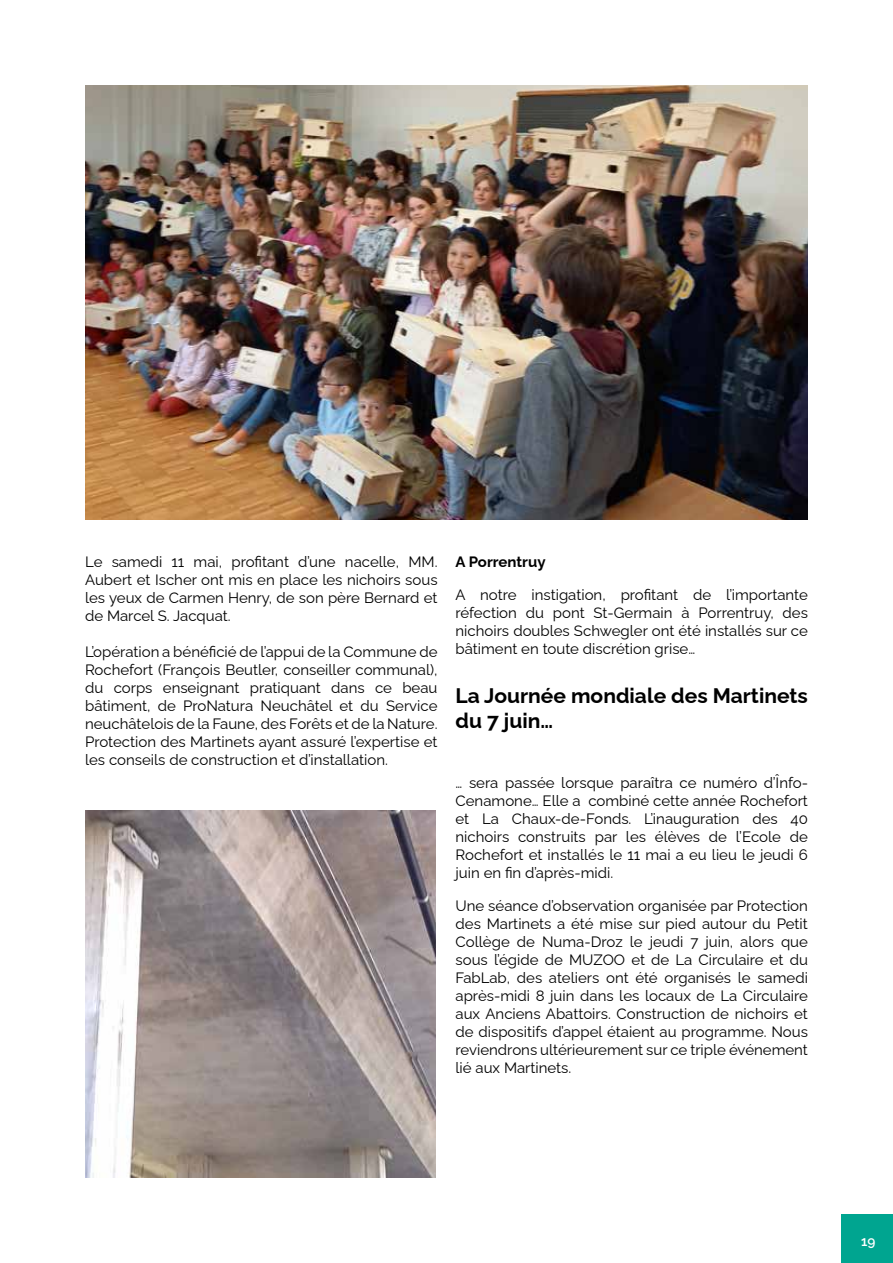
<style>
.page{position:relative;width:893px;height:1263px;background:#fff}
.page>*{position:absolute;margin:0;border:0;box-sizing:border-box;transform-origin:0 0}
.t1{font:700 21px/25.2px "Raleway";color:#000}
.t2{font:15px/18px "Raleway";color:#000;text-align:justify}
.t3{font:700 15px "Raleway";color:#000}
.t4{font:600 13.5px "Raleway";color:#fff}
</style>
<div class="page">
<div style="left:842px;top:1214px;width:51px;height:49px;background:#00a590"></div>
<img style="left:85px;top:85px;width:723px;height:435px">
<img style="left:85px;top:810px;width:351px;height:368px">
<p class="t2" style="left:85px;top:551px;width:354px">Le samedi 11 mai, profitant d’une nacelle, MM.<br>Aubert et Ischer ont mis en place les nichoirs sous les yeux de Carmen Henry, de son père Bernard et de Marcel S. Jacquat.</p>
<p class="t2" style="left:85px;top:641px;width:354px">L’opération a bénéficié de l’appui de la Commune de Rochefort (François Beutler, conseiller communal), du corps enseignant pratiquant dans ce beau bâtiment, de ProNatura Neuchâtel et du Service neuchâtelois de la Faune, des Forêts et de la Nature.<br>Protection des Martinets ayant assuré l’expertise et les conseils de construction et d’installation.</p>
<p class="t3" style="left:455px;top:550px;width:92px">A Porrentruy</p>
<p class="t2" style="left:455px;top:584px;width:354px">A notre instigation, profitant de l’importante réfection du pont St-Germain à Porrentruy, des nichoirs doubles Schwegler ont été installés sur ce bâtiment en toute discrétion grise…</p>
<h1 class="t1" style="left:456px;top:681px;width:354px">La Journée mondiale des Martinets du 7 juin…</h1>
<p class="t2" style="left:456px;top:772px;width:354px">… sera passée lorsque paraîtra ce numéro d’Înfo-Cenamone… Elle a combiné cette année Rochefort et La Chaux-de-Fonds. L’inauguration des 40 nichoirs construits par les élèves de l’Ecole de Rochefort et installés le 11 mai a eu lieu le jeudi 6 juin en fin d’après-midi.</p>
<p class="t2" style="left:456px;top:895px;width:354px">Une séance d’observation organisée par Protection des Martinets a été mise sur pied autour du Petit Collège de Numa-Droz le jeudi 7 juin, alors que sous l’égide de MUZOO et de La Circulaire et du FabLab, des ateliers ont été organisés le samedi après-midi 8 juin dans les locaux de La Circulaire aux Anciens Abattoirs. Construction de nichoirs et de dispositifs d’appel étaient au programme. Nous reviendrons ultérieurement sur ce triple événement lié aux Martinets.</p>
<p class="t4" style="left:861px;top:1230px;width:16px">19</p>
</div>
